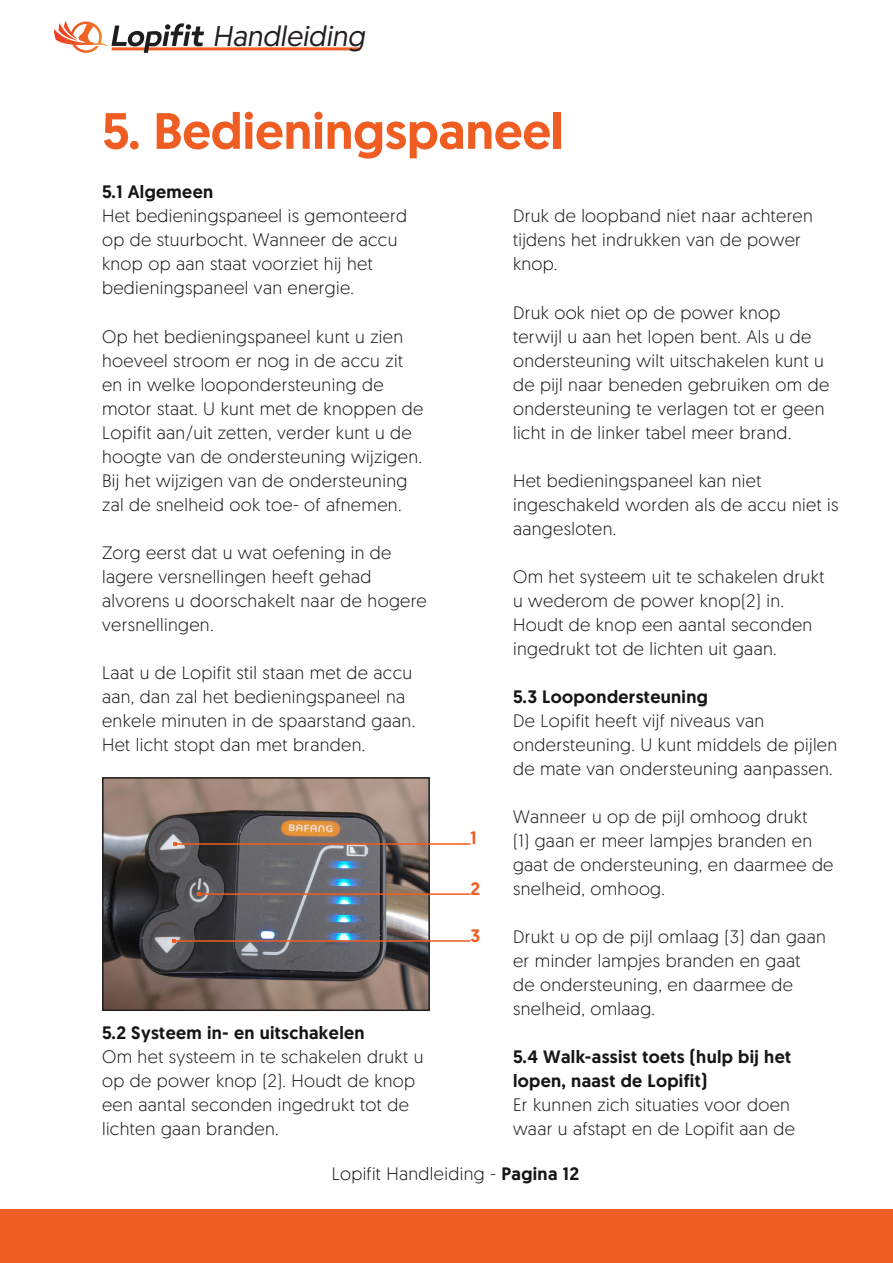
<style>
.page{position:relative;width:893px;height:1263px;background:#fff}
.page>*{position:absolute;margin:0;border:0;box-sizing:border-box;transform-origin:0 0}
.Titel{font:500 51px "Geomanist";color:#ef5d22}
.t1{font:italic 28.5px "Geomanist";color:#231f20}
.Tekst{font:300 18px/24px "Geomanist";letter-spacing:.02em;color:#151515}
.Tekst-2{font:500 18px/24px "Geomanist";letter-spacing:.02em;color:#151515}
.t2{font:500 18px "Geomanist";color:#ef5d22}
.s1{font-weight:500}
</style>
<div class="page">
<div style="left:0;top:1209px;width:893px;height:54px;background:#ef5d22"></div>
<hr style="left:112px;top:47px;width:248px;height:3px;background:#ef5d22">
<svg style="left:54px;top:21px;width:150px;height:32px"></svg>
<img style="left:105px;top:780px;width:322px;height:228px">
<div style="left:102px;top:777px;width:328px;height:234px;border:2px solid #231f20"></div>
<hr style="left:174px;top:843px;width:296px;height:2px;background:#ef5d22">
<hr style="left:197px;top:893px;width:273px;height:2px;background:#ef5d22">
<hr style="left:173px;top:940px;width:297px;height:2px;background:#ef5d22">
<h2 class="t1" style="left:213px;top:18px;width:159px">Handleiding</h2>
<p class="Titel" style="left:102px;top:97px;width:463px">5. Bedieningspaneel</p>
<p class="Tekst-2" style="left:102px;top:180px;width:113px">5.1 Algemeen</p>
<p class="Tekst" style="left:102px;top:204px;width:307px">Het bedieningspaneel is gemonteerd op de stuurbocht. Wanneer de accu knop op aan staat voorziet hij het bedieningspaneel van energie.</p>
<p class="Tekst" style="left:102px;top:324px;width:323px">Op het bedieningspaneel kunt u zien hoeveel stroom er nog in de accu zit en in welke loopondersteuning de motor staat. U kunt met de knoppen de Lopifit aan/uit zetten, verder kunt u de hoogte van de ondersteuning wijzigen.<br>Bij het wijzigen van de ondersteuning zal de snelheid ook toe- of afnemen.</p>
<p class="Tekst" style="left:102px;top:540px;width:326px">Zorg eerst dat u wat oefening in de lagere versnellingen heeft gehad alvorens u doorschakelt naar de hogere versnellingen.</p>
<p class="Tekst" style="left:102px;top:660px;width:315px">Laat u de Lopifit stil staan met de accu aan, dan zal het bedieningspaneel na enkele minuten in de spaarstand gaan.<br>Het licht stopt dan met branden.</p>
<p class="Tekst-2" style="left:102px;top:1020px;width:264px">5.2 Systeem in- en uitschakelen</p>
<p class="Tekst" style="left:102px;top:1044px;width:323px">Om het systeem in te schakelen drukt u op de power knop (2). Houdt de knop een aantal seconden ingedrukt tot de lichten gaan branden.</p>
<p class="t2" style="left:470px;top:826px;width:8px">1</p>
<p class="t2" style="left:470px;top:877px;width:11px">2</p>
<p class="t2" style="left:470px;top:924px;width:11px">3</p>
<p class="Tekst" style="left:513px;top:204px;width:301px">Druk de loopband niet naar achteren tijdens het indrukken van de power knop.</p>
<p class="Tekst" style="left:513px;top:300px;width:318px">Druk ook niet op de power knop terwijl u aan het lopen bent. Als u de ondersteuning wilt uitschakelen kunt u de pijl naar beneden gebruiken om de ondersteuning te verlagen tot er geen licht in de linker tabel meer brand.</p>
<p class="Tekst" style="left:513px;top:468px;width:327px">Het bedieningspaneel kan niet ingeschakeld worden als de accu niet is aangesloten.</p>
<p class="Tekst" style="left:513px;top:564px;width:313px">Om het systeem uit te schakelen drukt u wederom de power knop(2) in.<br>Houdt de knop een aantal seconden ingedrukt tot de lichten uit gaan.</p>
<p class="Tekst-2" style="left:513px;top:684px;width:196px">5.3 Loopondersteuning</p>
<p class="Tekst" style="left:513px;top:708px;width:326px">De Lopifit heeft vijf niveaus van ondersteuning. U kunt middels de pijlen de mate van ondersteuning aanpassen.</p>
<p class="Tekst" style="left:513px;top:804px;width:322px">Wanneer u op de pijl omhoog drukt<br>(1) gaan er meer lampjes branden en gaat de ondersteuning, en daarmee de snelheid, omhoog.</p>
<p class="Tekst" style="left:513px;top:924px;width:314px">Drukt u op de pijl omlaag (3) dan gaan er minder lampjes branden en gaat de ondersteuning, en daarmee de snelheid, omlaag.</p>
<p class="Tekst-2" style="left:513px;top:1044px;width:280px">5.4 Walk-assist toets (hulp bij het lopen, naast de Lopifit)</p>
<p class="Tekst" style="left:513px;top:1092px;width:284px">Er kunnen zich situaties voor doen waar u afstapt en de Lopifit aan de</p>
<p class="Tekst" style="left:332px;top:1161px;width:249px">Lopifit Handleiding - <span class="s1">Pagina 12</span></p>
</div>
